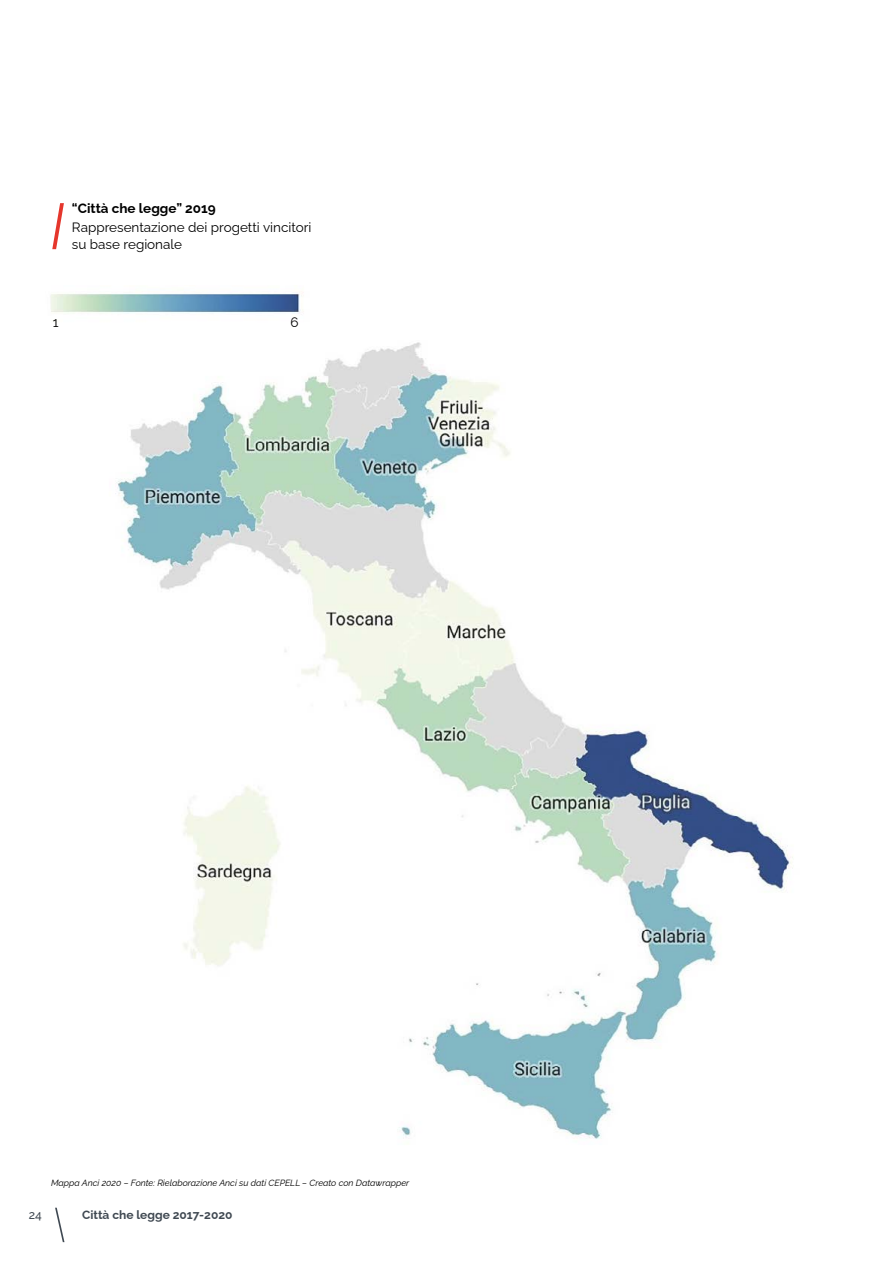
<style>
.page{position:relative;width:893px;height:1263px;background:#fff}
.page>*{position:absolute;margin:0;border:0;box-sizing:border-box;transform-origin:0 0}
.t1{font:13.5px/17.2px "Raleway";color:#000}
.t2{font:700 13.5px "Raleway";color:#000}
.t3{font:700 12px "Raleway";color:#404952}
.t4{font:500 12px "Raleway";color:#404952}
.t5{font:italic 9px "Raleway";color:#000}
</style>
<div class="page">
<svg style="left:55px;top:1208px;width:9px;height:34px"></svg>
<svg style="left:52px;top:203px;width:12px;height:46px"></svg>
<img style="left:115px;top:342px;width:678px;height:797px">
<img style="left:50px;top:293px;width:251px;height:20px">
<h1 class="t2" style="left:72px;top:197px;width:145px">“Città che legge” 2019</h1>
<h1 class="t1" style="left:72px;top:217px;width:241px">Rappresentazione dei progetti vincitori su base regionale</h1>
<h1 class="t1" style="left:53px;top:312px;width:7px">1</h1>
<h1 class="t1" style="left:290px;top:312px;width:10px">6</h1>
<p class="t5" style="left:51px;top:1176px;width:360px">Mappa Anci 2020 – Fonte: Rielaborazione Anci su dati CEPELL – Creato con Datawrapper</p>
<h2 class="t4" style="left:29px;top:1205px;width:15px">24</h2>
<h2 class="t3" style="left:82px;top:1205px;width:152px">Città che legge 2017-2020</h2>
</div>
